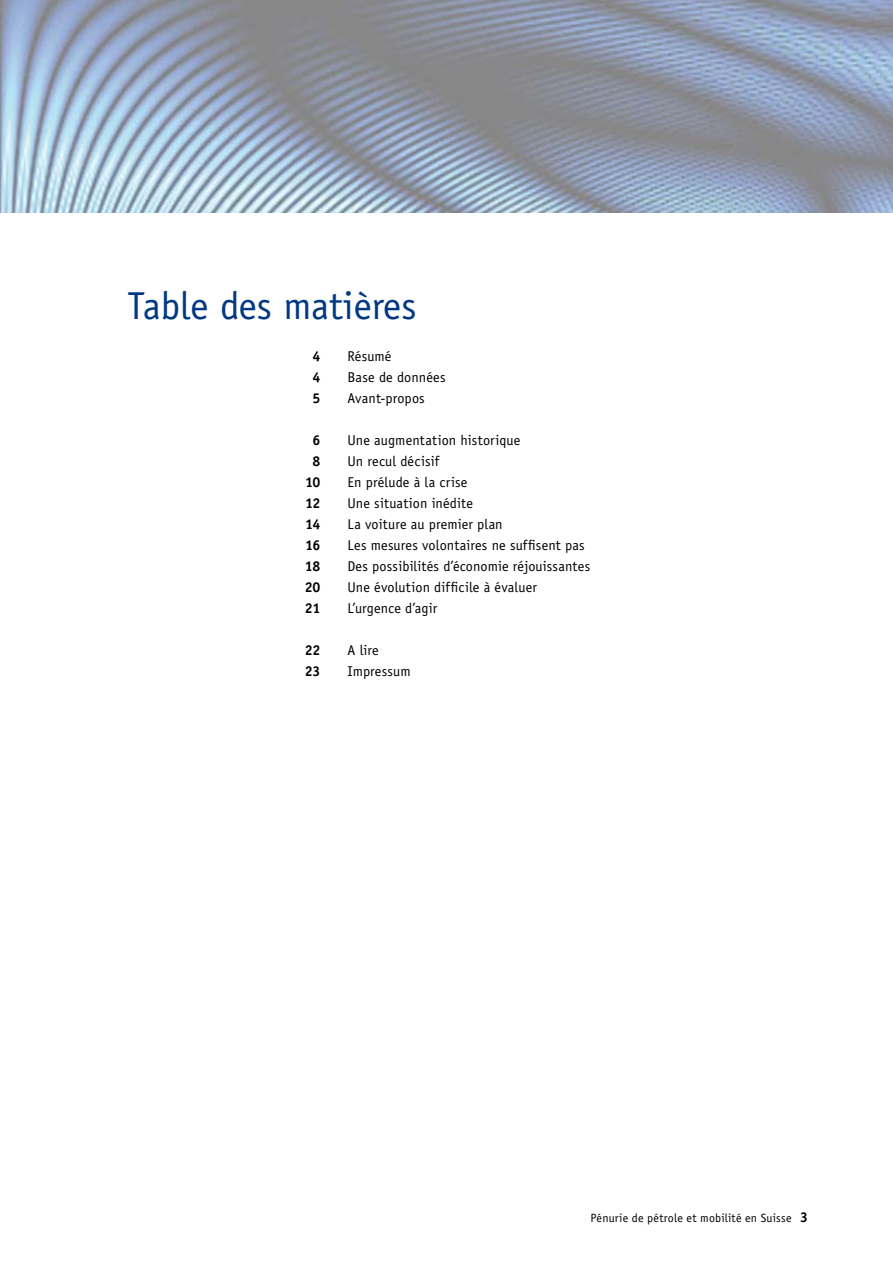
<style>
.page{position:relative;width:893px;height:1263px;background:#fff}
.page>*{position:absolute;margin:0;border:0;box-sizing:border-box;transform-origin:0 0}
.t1{font:39px "Officina Sans";color:#003882}
.t2{font:14.25px "Officina Sans";letter-spacing:.01em;color:#000}
.t3{font:700 14.25px "Officina Sans";letter-spacing:-.02em;color:#000}
.t4{font:12px "Officina Sans";letter-spacing:.015em;color:#000}
.s1{font-weight:700;font-size:14.25px}
</style>
<div class="page">
<svg style="left:0;top:0;width:893px;height:213px;background:#929eaf"></svg>
<h1 class="t1" style="left:128px;top:283px;width:290px">Table des matières</h1>
<p class="t3" style="left:313px;top:347px;width:9px">4</p>
<p class="t2" style="left:348px;top:347px;width:46px">Résumé</p>
<p class="t3" style="left:313px;top:368px;width:9px">4</p>
<p class="t2" style="left:348px;top:368px;width:100px">Base de données</p>
<p class="t3" style="left:313px;top:389px;width:9px">5</p>
<p class="t2" style="left:348px;top:389px;width:79px">Avant-propos</p>
<p class="t3" style="left:313px;top:431px;width:9px">6</p>
<p class="t2" style="left:348px;top:431px;width:174px">Une augmentation historique</p>
<p class="t3" style="left:313px;top:452px;width:9px">8</p>
<p class="t2" style="left:348px;top:452px;width:93px">Un recul décisif</p>
<p class="t3" style="left:305px;top:473px;width:17px">10</p>
<p class="t2" style="left:348px;top:473px;width:121px">En prélude à la crise</p>
<p class="t3" style="left:305px;top:494px;width:17px">12</p>
<p class="t2" style="left:348px;top:495px;width:127px">Une situation inédite</p>
<p class="t3" style="left:305px;top:515px;width:17px">14</p>
<p class="t2" style="left:348px;top:516px;width:157px">La voiture au premier plan</p>
<p class="t3" style="left:305px;top:536px;width:17px">16</p>
<p class="t2" style="left:348px;top:537px;width:239px">Les mesures volontaires ne suffisent pas</p>
<p class="t3" style="left:305px;top:557px;width:17px">18</p>
<p class="t2" style="left:348px;top:558px;width:244px">Des possibilités d’économie réjouissantes</p>
<p class="t3" style="left:305px;top:578px;width:17px">20</p>
<p class="t2" style="left:348px;top:579px;width:191px">Une évolution difficile à évaluer</p>
<p class="t3" style="left:305px;top:599px;width:17px">21</p>
<p class="t2" style="left:348px;top:600px;width:91px">L’urgence d’agir</p>
<p class="t3" style="left:305px;top:641px;width:17px">22</p>
<p class="t2" style="left:348px;top:642px;width:33px">A lire</p>
<p class="t3" style="left:305px;top:662px;width:17px">23</p>
<p class="t2" style="left:348px;top:663px;width:65px">Impressum</p>
<p class="t4" style="left:590px;top:1211px;width:219px">Pénurie de pétrole et mobilité en Suisse <span class="s1">3</span></p>
</div>
